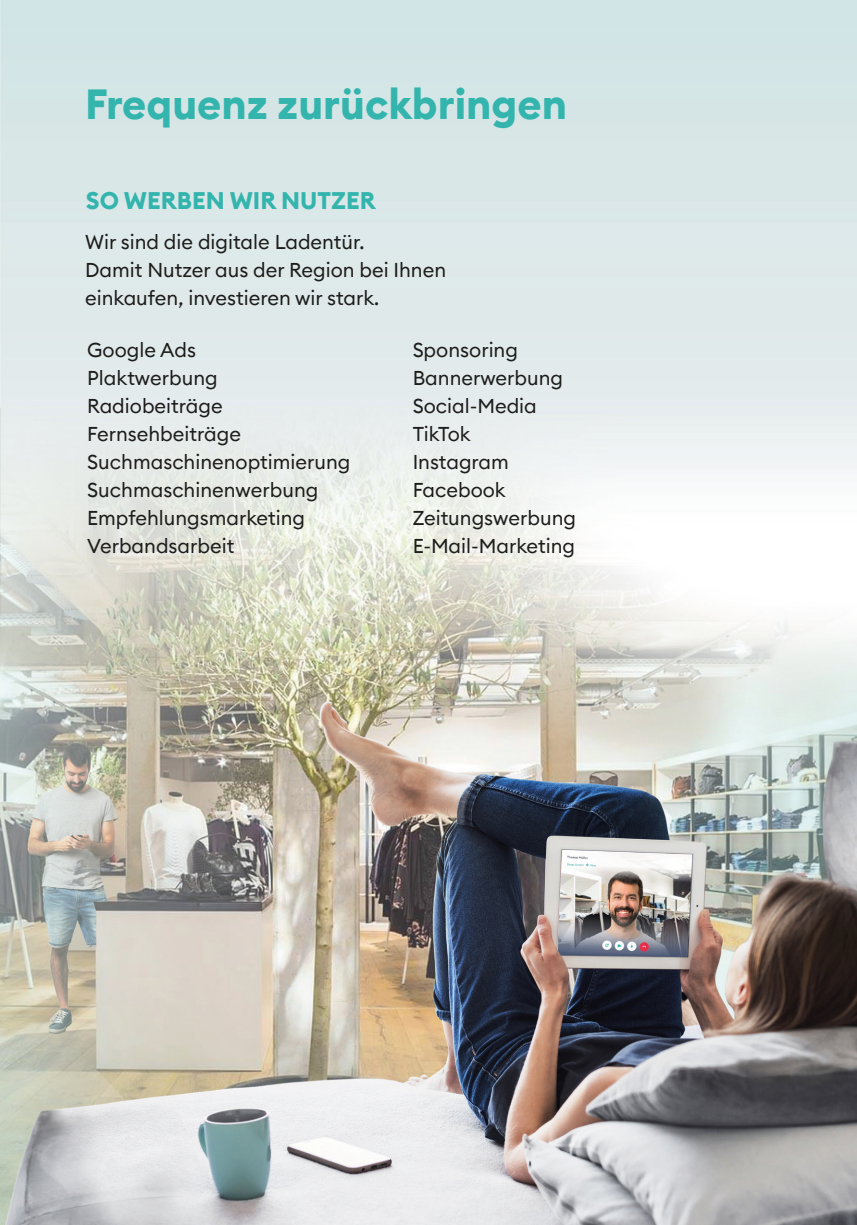
<style>
.page{position:relative;width:857px;height:1225px;background:#fff}
.page>*{position:absolute;margin:0;border:0;box-sizing:border-box;transform-origin:0 0}
.t1{font:700 42px "Euclid Circular B";color:#33b5ae}
.t2{font:700 24px "Euclid Circular B";color:#33b5ae}
.t3{font:20px/28px "Euclid Circular B";color:#1d1d1b}
</style>
<div class="page">
<img style="left:0;top:0;width:856px;height:1225px">
<h1 class="t1" style="left:85px;top:77px;width:483px">Frequenz zurückbringen</h1>
<p class="t2" style="left:86px;top:185px;width:291px">SO WERBEN WIR NUTZER</p>
<p class="t3" style="left:85px;top:228px;width:362px">Wir sind die digitale Ladentür.<br>Damit Nutzer aus der Region bei Ihnen einkaufen, investieren wir stark.</p>
<p class="t3" style="left:87px;top:335px;width:264px">Google Ads<br>Plaktwerbung<br>Radiobeiträge<br>Fernsehbeiträge<br>Suchmaschinenoptimierung<br>Suchmaschinenwerbung<br>Empfehlungsmarketing<br>Verbandsarbeit</p>
<p class="t3" style="left:412px;top:335px;width:165px">Sponsoring<br>Bannerwerbung<br>Social-Media<br>TikTok<br>Instagram<br>Facebook<br>Zeitungswerbung<br>E-Mail-Marketing</p>
</div>
